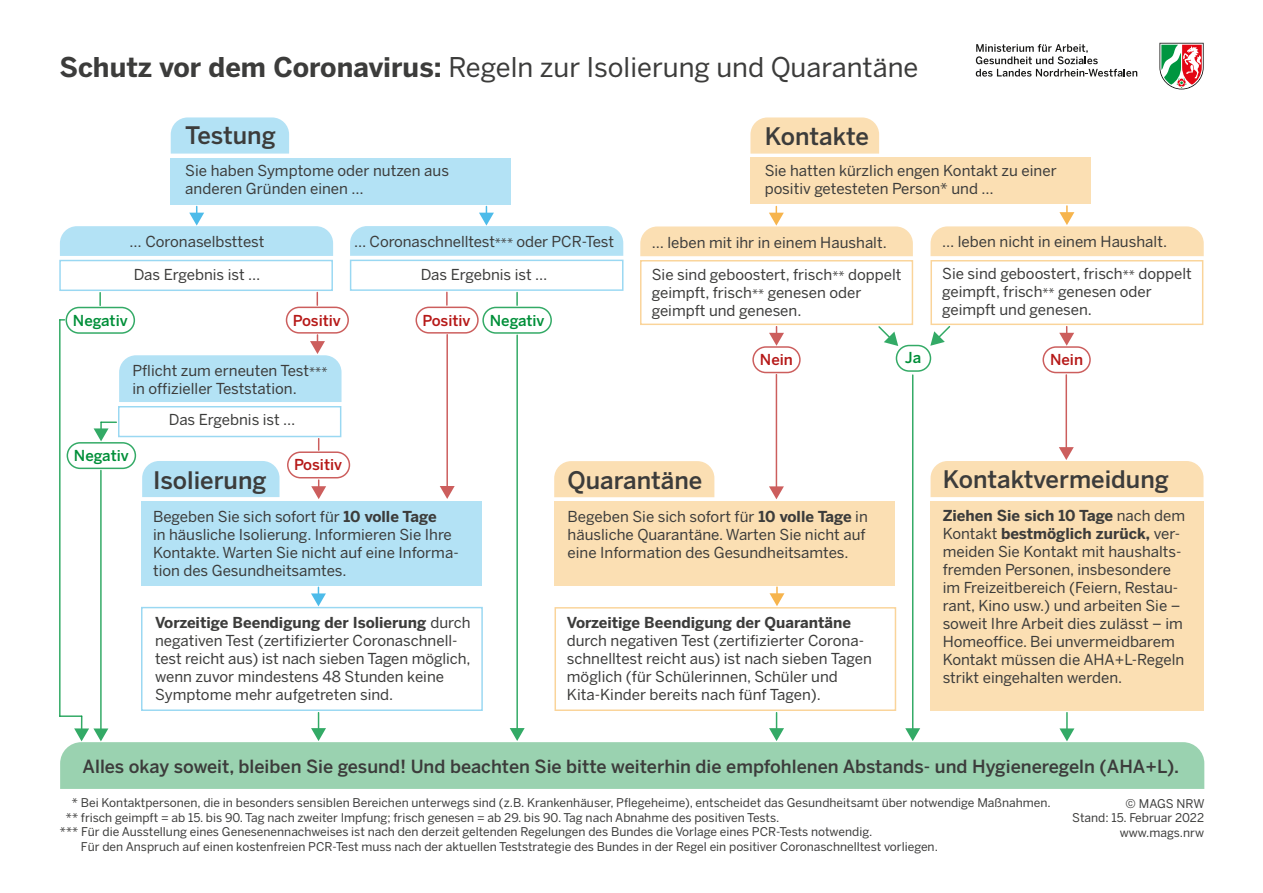
<style>
.page{position:relative;width:1263px;height:893px;background:#fff}
.page>*{position:absolute;margin:0;border:0;box-sizing:border-box;transform-origin:0 0}
.t1{font:27px "Benton Sans";color:#3c3c3b}
.t2{font:500 24px "Benton Sans";color:#3c3c3b}
.t3{font:500 18px "Benton Sans";color:#3c3c3b}
.t4{font:15px/18px "Benton Sans";color:#3c3c3b}
.t5{font:700 15px "Benton Sans";color:#3c3c3b}
.t6{font:500 15px "Benton Sans";color:#b61918}
.t7{font:500 15px "Benton Sans";color:#018f39}
.t8{font:12px/14.4px "Benton Sans";color:#3c3c3b;text-align:right}
.s1{font-weight:700}
.s2{font-size:12px}
</style>
<div class="page">
<div style="left:554px;top:461px;width:160px;height:36px;background:#fbdfb3"></div>
<svg style="left:750px;top:117px;width:129px;height:37px;background:#fbe0b6"></svg>
<div style="left:142px;top:461px;width:138px;height:36px;background:#b3e2f5"></div>
<svg style="left:171px;top:117px;width:118px;height:37px;background:#b6e3f5"></svg>
<div style="left:60px;top:742px;width:1144px;height:47px;background:#9ad2b0"></div>
<div style="left:930px;top:501px;width:274px;height:210px;background:#fbdfb3"></div>
<div style="left:554px;top:501px;width:340px;height:85px;background:#fbdfb3"></div>
<div style="left:142px;top:501px;width:340px;height:85px;background:#b3e2f5"></div>
<div style="left:750px;top:157px;width:340px;height:47px;background:#fbdfb3"></div>
<div style="left:171px;top:158px;width:340px;height:47px;background:#b3e2f5"></div>
<hr style="left:516px;top:335px;width:2px;height:395px;background:#009540">
<svg style="left:510px;top:728px;width:15px;height:13px"></svg>
<svg style="left:878px;top:326px;width:20px;height:20px"></svg>
<svg style="left:930px;top:326px;width:20px;height:20px"></svg>
<hr style="left:912px;top:375px;width:1px;height:355px;background:#009540">
<svg style="left:905px;top:728px;width:15px;height:13px"></svg>
<hr style="left:100px;top:470px;width:2px;height:261px;background:#009540">
<svg style="left:74px;top:716px;width:34px;height:25px"></svg>
<svg style="left:60px;top:206px;width:273px;height:50px"></svg>
<hr style="left:446px;top:335px;width:2px;height:153px;background:#b61918">
<svg style="left:440px;top:486px;width:15px;height:13px"></svg>
<svg style="left:350px;top:206px;width:273px;height:50px"></svg>
<svg style="left:640px;top:206px;width:273px;height:50px"></svg>
<svg style="left:930px;top:206px;width:274px;height:50px"></svg>
<svg style="left:119px;top:335px;width:222px;height:67px"></svg>
<svg style="left:1059px;top:327px;width:15px;height:19px"></svg>
<hr style="left:776px;top:375px;width:1px;height:114px;background:#b61918">
<svg style="left:769px;top:486px;width:15px;height:13px"></svg>
<hr style="left:1065px;top:375px;width:2px;height:74px;background:#b61918">
<svg style="left:930px;top:447px;width:273px;height:50px"></svg>
<svg style="left:311px;top:587px;width:15px;height:19px"></svg>
<svg style="left:311px;top:480px;width:15px;height:19px"></svg>
<svg style="left:311px;top:713px;width:15px;height:28px"></svg>
<svg style="left:769px;top:587px;width:15px;height:19px"></svg>
<svg style="left:769px;top:713px;width:15px;height:28px"></svg>
<svg style="left:317px;top:292px;width:1px;height:13px"></svg>
<svg style="left:99px;top:293px;width:2px;height:12px"></svg>
<svg style="left:446px;top:292px;width:2px;height:13px"></svg>
<svg style="left:516px;top:292px;width:2px;height:13px"></svg>
<svg style="left:94px;top:421px;width:22px;height:20px"></svg>
<svg style="left:1059px;top:713px;width:15px;height:28px"></svg>
<div style="left:66px;top:307px;width:69px;height:27px;border:2px solid #009540;border-radius:13px"></div>
<svg style="left:769px;top:327px;width:15px;height:19px"></svg>
<div style="left:286px;top:307px;width:63px;height:27px;border:2px solid #b61918;border-radius:13px"></div>
<div style="left:415px;top:307px;width:64px;height:27px;border:2px solid #b61918;border-radius:13px"></div>
<div style="left:482px;top:307px;width:70px;height:27px;border:2px solid #009540;border-radius:13px"></div>
<div style="left:287px;top:451px;width:63px;height:27px;border:2px solid #b61918;border-radius:13px"></div>
<div style="left:67px;top:442px;width:69px;height:27px;border:2px solid #009540;border-radius:13px"></div>
<div style="left:752px;top:346px;width:49px;height:27px;border:2px solid #b61918;border-radius:13px"></div>
<div style="left:896px;top:345px;width:35px;height:27px;border:2px solid #009540;border-radius:13px"></div>
<div style="left:1042px;top:346px;width:49px;height:27px;border:2px solid #b61918;border-radius:13px"></div>
<hr style="left:60px;top:715px;width:22px;height:2px;background:#009540">
<hr style="left:59px;top:320px;width:2px;height:396px;background:#009540">
<svg style="left:1159px;top:43px;width:45px;height:46px"></svg>
<svg style="left:976px;top:44px;width:161px;height:33px"></svg>
<h1 class="t1" style="left:60px;top:51px;width:860px"><span class="s1">Schutz vor dem Coronavirus:</span> Regeln zur Isolierung und Quarantäne</h1>
<h2 class="t2" style="left:185px;top:121px;width:92px">Testung</h2>
<p class="t4" style="left:185px;top:162px;width:265px">Sie haben Symptome oder nutzen aus anderen Gründen einen …</p>
<p class="t4" style="left:130px;top:226px;width:136px;line-height:32.2px">… Coronaselbsttest<br>Das Ergebnis ist …</p>
<p class="t4" style="left:354px;top:226px;width:261px;line-height:32.2px;text-align:center">… Coronaschnelltest<span class="s2">***</span> oder PCR-Test<br>Das Ergebnis ist …</p>
<p class="t7" style="left:73px;top:311px;width:56px">Negativ</p>
<p class="t6" style="left:293px;top:311px;width:50px">Positiv</p>
<p class="t6" style="left:422px;top:311px;width:50px">Positiv</p>
<p class="t7" style="left:490px;top:311px;width:56px">Negativ</p>
<p class="t4" style="left:132px;top:361px;width:196px">Pflicht zum erneuten Test<span class="s2">*** </span>in offizieller Teststation.</p>
<p class="t4" style="left:169px;top:411px;width:128px">Das Ergebnis ist …</p>
<h2 class="t2" style="left:765px;top:122px;width:106px">Kontakte</h2>
<p class="t4" style="left:765px;top:162px;width:293px">Sie hatten kürzlich engen Kontakt zu einer positiv getesteten Person* und …</p>
<p class="t4" style="left:652px;top:226px;width:251px;line-height:32.2px">… leben mit ihr in einem Haushalt.<br>Sie sind geboostert, frisch<span class="s2">**</span> doppelt</p>
<p class="t4" style="left:652px;top:283px;width:211px">geimpft, frisch<span class="s2">**</span> genesen oder geimpft und genesen.</p>
<p class="t4" style="left:942px;top:225px;width:251px;line-height:32.2px">… leben nicht in einem Haushalt.<br>Sie sind geboostert, frisch<span class="s2">**</span> doppelt</p>
<p class="t4" style="left:942px;top:283px;width:211px">geimpft, frisch<span class="s2">**</span> genesen oder geimpft und genesen.</p>
<p class="t6" style="left:760px;top:351px;width:35px">Nein</p>
<p class="t7" style="left:905px;top:349px;width:18px">Ja</p>
<p class="t6" style="left:1050px;top:351px;width:35px">Nein</p>
<p class="t7" style="left:74px;top:447px;width:56px">Negativ</p>
<p class="t6" style="left:294px;top:456px;width:50px">Positiv</p>
<h2 class="t2" style="left:153px;top:466px;width:115px">Isolierung</h2>
<p class="t4" style="left:153px;top:507px;width:307px">Begeben Sie sich sofort für <span class="s1">10 volle Tage<br></span>in häusliche Isolierung. Informieren Sie Ihre Kontakte. Warten Sie nicht auf eine Informa&shy;tion des Gesundheitsamtes.</p>
<p class="t4" style="left:155px;top:614px;width:317px"><span class="s1">Vorzeitige Beendigung der Isolierung</span> durch negativen Test (zertifizierter Coronaschnell&shy;test reicht aus) ist nach sieben Tagen möglich, wenn zuvor mindestens 48 Stunden keine Symptome mehr aufgetreten sind.</p>
<h2 class="t2" style="left:567px;top:465px;width:136px">Quarantäne</h2>
<p class="t4" style="left:567px;top:507px;width:302px">Begeben Sie sich sofort für <span class="s1">10 volle Tage</span> in häusliche Quarantäne. Warten Sie nicht auf eine Information des Gesundheitsamtes.</p>
<p class="t5" style="left:567px;top:614px;width:286px">Vorzeitige Beendigung der Quarantäne</p>
<p class="t4" style="left:567px;top:632px;width:306px">durch negativen Test (zertifizierter Corona&shy;schnelltest reicht aus) ist nach sieben Tagen möglich (für Schülerinnen, Schüler und Kita-Kinder bereits nach fünf Tagen).</p>
<h2 class="t2" style="left:943px;top:465px;width:228px">Kontaktvermeidung</h2>
<p class="t4" style="left:943px;top:506px;width:244px"><span class="s1">Ziehen Sie sich 10 Tage</span> nach dem Kontakt <span class="s1">bestmöglich zurück,</span> ver&shy;meiden Sie Kontakt mit haushalts&shy;fremden Personen, insbesondere im Freizeitbereich (Feiern, Restau&shy;rant, Kino usw.) und arbeiten Sie – soweit Ihre Arbeit dies zulässt – im Homeoffice. Bei unvermeidbarem Kontakt müssen die AHA+L-Regeln strikt eingehalten werden.</p>
<p class="t3" style="left:83px;top:755px;width:1098px">Alles okay soweit, bleiben Sie gesund! Und beachten Sie bitte weiterhin die empfohlenen Abstands- und Hygieneregeln (AHA+L).</p>
<p class="t8" style="left:72px;top:796px;width:980px">* Bei Kontaktpersonen, die in besonders sensiblen Bereichen unterwegs sind (z.B. Krankenhäuser, Pflegeheime), entscheidet das Gesundheitsamt über notwendige Maßnahmen.</p>
<p class="t8" style="left:66px;top:810px;width:715px">** frisch geimpft = ab 15. bis 90. Tag nach zweiter Impfung; frisch genesen = ab 29. bis 90. Tag nach Abnahme des positiven Tests.</p>
<p class="t8" style="left:60px;top:824px;width:814px">*** Für die Ausstellung eines Genesenennachweises ist nach den derzeit geltenden Regelungen des Bundes die Vorlage eines PCR-Tests notwendig.</p>
<p class="t8" style="left:81px;top:839px;width:858px">Für den Anspruch auf einen kostenfreien PCR-Test muss nach der aktuellen Teststrategie des Bundes in der Regel ein positiver Coronaschnelltest vorliegen.</p>
<p class="t8" style="left:1072px;top:796px;width:134px">© MAGS NRW<br>Stand: 15. Februar 2022 www.mags.nrw</p>
</div>
